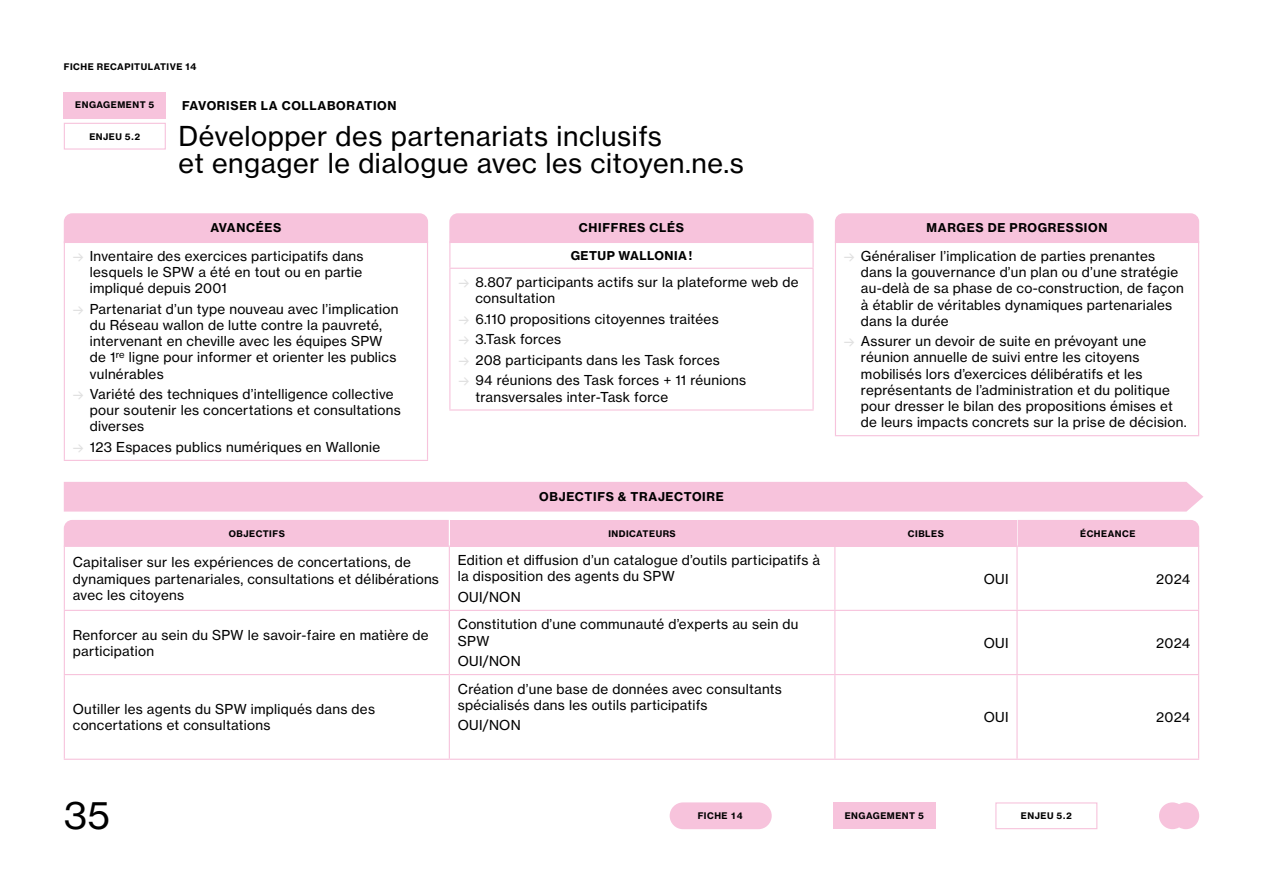
<style>
.page{position:relative;width:1263px;height:893px;background:#fff}
.page>*{position:absolute;margin:0;border:0;box-sizing:border-box;transform-origin:0 0}
.t1{font:36px "N Haas Grotesk TX Pro 55 Rg";color:#000}
.t2{font:27px/27px "N Haas Grotesk TX Pro 55 Rg";letter-spacing:.02em;color:#000}
.t3{font:13.5px/16.2px "N Haas Grotesk TX Pro 55 Rg";letter-spacing:.02em;color:#000}
.t4{font:12px "N Haas Grotesk TX Pro 75 Bd";letter-spacing:.055em;color:#000}
.t5{font:12px "N Haas Grotesk TX Pro 75 Bd";letter-spacing:.035em;color:#000}
.t6{font:9px "N Haas Grotesk TX Pro 75 Bd";letter-spacing:.055em;color:#000}
.s1{font-family:"Suisse Intl";color:#e1e1e1}
</style>
<div class="page">
<div style="left:64px;top:92px;width:102px;height:27px;background:#f7c3dc"></div>
<div style="left:64px;top:123px;width:102px;height:27px;border:1px solid #f7c3dc"></div>
<div style="left:833px;top:802px;width:102px;height:27px;background:#f7c3dc"></div>
<div style="left:995px;top:802px;width:102px;height:27px;border:1px solid #f7c3dc"></div>
<hr style="left:64px;top:242px;width:1px;height:218px;background:#f7c3dc">
<hr style="left:427px;top:242px;width:1px;height:218px;background:#f7c3dc">
<hr style="left:64px;top:460px;width:364px;height:1px;background:#f7c3dc">
<div style="left:64px;top:213px;width:364px;height:30px;background:#f7c3dc"></div>
<hr style="left:449px;top:268px;width:365px;height:1px;background:#f7c3dc">
<hr style="left:449px;top:269px;width:1px;height:140px;background:#f7c3dc">
<hr style="left:812px;top:269px;width:2px;height:140px;background:#f7c3dc">
<hr style="left:449px;top:409px;width:365px;height:2px;background:#f7c3dc">
<svg style="left:449px;top:213px;width:365px;height:55px"></svg>
<hr style="left:835px;top:242px;width:1px;height:193px;background:#f7c3dc">
<hr style="left:1198px;top:242px;width:1px;height:193px;background:#f7c3dc">
<hr style="left:835px;top:435px;width:364px;height:1px;background:#f7c3dc">
<div style="left:835px;top:213px;width:364px;height:30px;background:#f7c3dc"></div>
<div style="left:64px;top:482px;width:1139px;height:30px;background:#f7c3dc"></div>
<hr style="left:449px;top:547px;width:1px;height:63px;background:#f7c3dc">
<hr style="left:834px;top:547px;width:1px;height:63px;background:#f7c3dc">
<hr style="left:1016px;top:547px;width:1px;height:63px;background:#f7c3dc">
<hr style="left:64px;top:610px;width:385px;height:1px;background:#f7c3dc">
<hr style="left:449px;top:610px;width:386px;height:1px;background:#f7c3dc">
<hr style="left:449px;top:611px;width:1px;height:63px;background:#f7c3dc">
<hr style="left:835px;top:610px;width:182px;height:1px;background:#f7c3dc">
<hr style="left:834px;top:611px;width:1px;height:63px;background:#f7c3dc">
<hr style="left:1017px;top:610px;width:182px;height:1px;background:#f7c3dc">
<hr style="left:1016px;top:611px;width:1px;height:63px;background:#f7c3dc">
<hr style="left:64px;top:674px;width:385px;height:1px;background:#f7c3dc">
<hr style="left:449px;top:674px;width:386px;height:1px;background:#f7c3dc">
<hr style="left:449px;top:675px;width:1px;height:84px;background:#f7c3dc">
<hr style="left:835px;top:674px;width:182px;height:1px;background:#f7c3dc">
<hr style="left:834px;top:675px;width:1px;height:84px;background:#f7c3dc">
<hr style="left:1017px;top:674px;width:182px;height:1px;background:#f7c3dc">
<hr style="left:1016px;top:675px;width:1px;height:84px;background:#f7c3dc">
<hr style="left:64px;top:547px;width:1px;height:63px;background:#f7c3dc">
<hr style="left:449px;top:546px;width:386px;height:1px;background:#f7c3dc">
<hr style="left:835px;top:546px;width:182px;height:1px;background:#f7c3dc">
<hr style="left:1198px;top:547px;width:1px;height:63px;background:#f7c3dc">
<hr style="left:64px;top:611px;width:1px;height:63px;background:#f7c3dc">
<hr style="left:1198px;top:611px;width:1px;height:63px;background:#f7c3dc">
<hr style="left:64px;top:675px;width:1px;height:84px;background:#f7c3dc">
<hr style="left:1198px;top:675px;width:1px;height:84px;background:#f7c3dc">
<hr style="left:64px;top:759px;width:385px;height:1px;background:#f7c3dc">
<hr style="left:449px;top:759px;width:386px;height:1px;background:#f7c3dc">
<hr style="left:835px;top:759px;width:182px;height:1px;background:#f7c3dc">
<hr style="left:1017px;top:759px;width:182px;height:1px;background:#f7c3dc">
<div style="left:64px;top:520px;width:385px;height:27px;background:#f7c3dc"></div>
<div style="left:450px;top:520px;width:384px;height:27px;background:#f7c3dc"></div>
<div style="left:835px;top:520px;width:181px;height:27px;background:#f7c3dc"></div>
<div style="left:1017px;top:520px;width:182px;height:27px;background:#f7c3dc"></div>
<svg style="left:1159px;top:802px;width:40px;height:27px"></svg>
<div style="left:670px;top:802px;width:102px;height:27px;background:#f7c3dc;border-radius:13px"></div>
<p class="t6" style="left:64px;top:62px;width:134px">FICHE RECAPITULATIVE 14</p>
<p class="t6" style="left:75px;top:99px;width:81px">ENGAGEMENT 5</p>
<p class="t6" style="left:89px;top:131px;width:52px">ENJEU 5.2</p>
<p class="t4" style="left:182px;top:98px;width:216px">FAVORISER LA COLLABORATION</p>
<h2 class="t2" style="left:179px;top:123px;width:567px">Développer des partenariats inclusifs<br>et engager le dialogue avec les citoyen.ne.s</h2>
<p class="t4" style="left:210px;top:220px;width:73px">AVANCÉES</p>
<p class="t3" style="left:90px;top:248px;width:275px;text-align:justify;text-indent:-17px"><span class="s1">→</span> Inventaire des exercices participatifs dans lesquels le SPW a été en tout ou en partie impliqué depuis 2001</p>
<p class="t3" style="left:90px;top:301px;width:310px;text-indent:-17px"><span class="s1">→</span> Partenariat d’un type nouveau avec l’implication du Réseau wallon de lutte contre la pauvreté, intervenant en cheville avec les équipes SPW de 1<sup>re</sup> ligne pour informer et orienter les publics vulnérables</p>
<p class="t3" style="left:90px;top:386px;width:312px;text-indent:-17px"><span class="s1">→</span> Variété des techniques d’intelligence collective pour soutenir les concertations et consultations diverses</p>
<p class="t3" style="left:73px;top:439px;width:309px"><span class="s1">→</span> 123 Espaces publics numériques en Wallonie</p>
<p class="t4" style="left:579px;top:220px;width:107px">CHIFFRES CLÉS</p>
<p class="t5" style="left:571px;top:248px;width:123px">GETUP WALLONIA !</p>
<p class="t3" style="left:475px;top:274px;width:325px;text-indent:-17px"><span class="s1">→</span> 8.807 participants actifs sur la plateforme web de consultation</p>
<p class="t3" style="left:458px;top:311px;width:262px"><span class="s1">→</span> 6.110 propositions citoyennes traitées</p>
<p class="t3" style="left:458px;top:331px;width:104px"><span class="s1">→</span> 3.Task forces</p>
<p class="t3" style="left:458px;top:352px;width:263px"><span class="s1">→</span> 208 participants dans les Task forces</p>
<p class="t3" style="left:475px;top:372px;width:272px;text-indent:-17px"><span class="s1">→</span> 94 réunions des Task forces + 11 réunions transversales inter-Task force</p>
<p class="t4" style="left:539px;top:489px;width:186px">OBJECTIFS &amp; TRAJECTOIRE</p>
<p class="t4" style="left:926px;top:220px;width:182px">MARGES DE PROGRESSION</p>
<p class="t3" style="left:861px;top:248px;width:324px;text-indent:-17px"><span class="s1">→</span> Généraliser l’implication de parties prenantes dans la gouvernance d’un plan ou d’une stratégie au-delà de sa phase de co-construction, de façon à établir de véritables dynamiques partenariales dans la durée</p>
<p class="t3" style="left:861px;top:333px;width:327px;text-indent:-17px"><span class="s1">→</span> Assurer un devoir de suite en prévoyant une réunion annuelle de suivi entre les citoyens mobilisés lors d’exercices délibératifs et les représentants de l’administration et du politique pour dresser le bilan des propositions émises et de leurs impacts concrets sur la prise de décision.</p>
<p class="t6" style="left:229px;top:528px;width:58px">OBJECTIFS</p>
<p class="t6" style="left:608px;top:528px;width:69px">INDICATEURS</p>
<p class="t6" style="left:908px;top:528px;width:38px">CIBLES</p>
<p class="t6" style="left:1080px;top:528px;width:57px">ÉCHEANCE</p>
<p class="t3" style="left:73px;top:554px;width:368px">Capitaliser sur les expériences de concertations, de dynamiques partenariales, consultations et délibérations avec les citoyens</p>
<p class="t3" style="left:458px;top:552px;width:364px">Edition et diffusion d’un catalogue d’outils participatifs à la disposition des agents du SPW</p>
<p class="t3" style="left:984px;top:570px;width:26px">OUI</p>
<p class="t3" style="left:1156px;top:570px;width:35px">2024</p>
<p class="t3" style="left:458px;top:589px;width:64px">OUI/NON</p>
<p class="t3" style="left:73px;top:627px;width:357px">Renforcer au sein du SPW le savoir-faire en matière de participation</p>
<p class="t3" style="left:458px;top:616px;width:342px">Constitution d’une communauté d’experts au sein du<br>SPW</p>
<p class="t3" style="left:458px;top:653px;width:64px">OUI/NON</p>
<p class="t3" style="left:73px;top:701px;width:304px">Outiller les agents du SPW impliqués dans des concertations et consultations</p>
<h1 class="t1" style="left:64px;top:794px;width:47px">35</h1>
<p class="t3" style="left:458px;top:681px;width:326px">Création d’une base de données avec consultants spécialisés dans les outils participatifs</p>
<p class="t3" style="left:458px;top:717px;width:64px">OUI/NON</p>
<p class="t6" style="left:698px;top:810px;width:46px">FICHE 14</p>
<p class="t3" style="left:984px;top:635px;width:26px">OUI</p>
<p class="t3" style="left:1156px;top:635px;width:35px">2024</p>
<p class="t3" style="left:984px;top:709px;width:26px">OUI</p>
<p class="t3" style="left:1156px;top:709px;width:35px">2024</p>
<p class="t6" style="left:845px;top:810px;width:81px">ENGAGEMENT 5</p>
<p class="t6" style="left:1021px;top:810px;width:52px">ENJEU 5.2</p>
</div>
